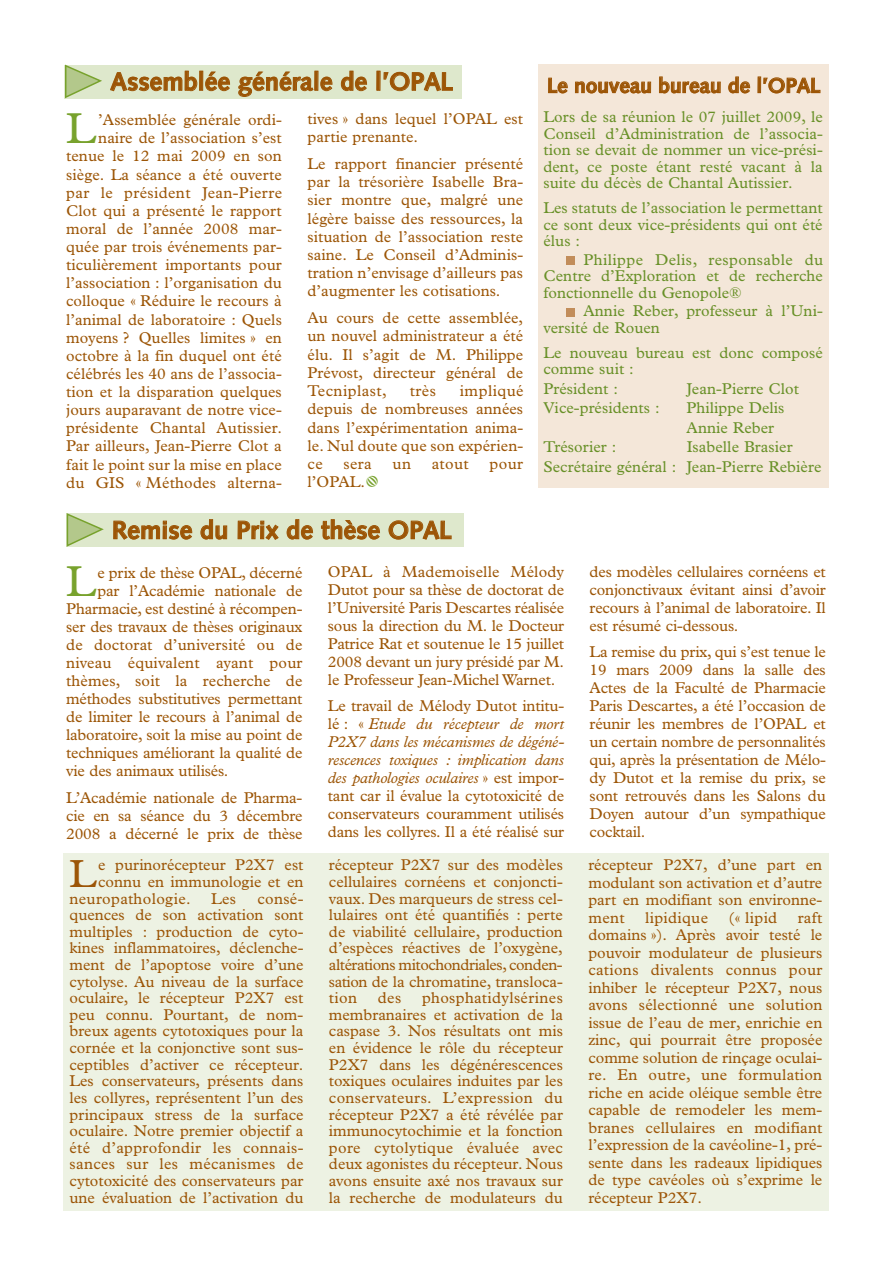
<style>
.page{position:relative;width:893px;height:1263px;background:#fff}
.page>*{position:absolute;margin:0;border:0;box-sizing:border-box;transform-origin:0 0}
.t1{font:43.5px "Plantin";color:#78a22d}
.t2{font:39.45px "Plantin";color:#9c5506}
.t3{font:700 25.5px "Syntax";letter-spacing:-.005em;color:#9c5506}
.t4{font:700 21px "Syntax";letter-spacing:-.005em;color:#9c5506}
.t5{font:15.75px/16.6px "Plantin";letter-spacing:.005em;color:#9c5506;text-align:justify}
.t6{font:15.75px/16.5px "Plantin";letter-spacing:.005em;color:#689027}
.s1{font-style:italic}
</style>
<div class="page">
<div style="left:538px;top:64px;width:290px;height:424px;background:#f4e7d9"></div>
<div style="left:64px;top:853px;width:765px;height:358px;background:#edf2e3"></div>
<div style="left:65px;top:65px;width:397px;height:33px;background:#dee8cc"></div>
<svg style="left:65px;top:65px;width:37px;height:33px"></svg>
<div style="left:67px;top:513px;width:397px;height:34px;background:#dee8cc"></div>
<svg style="left:67px;top:513px;width:37px;height:34px"></svg>
<div style="left:566px;top:308px;width:9px;height:8px;background:#c28d5a"></div>
<div style="left:566px;top:256px;width:9px;height:9px;background:#c28d5a"></div>
<h3 class="t3" style="left:110px;top:71px;width:344px">Assemblée générale de l’OPAL</h3>
<p class="t5" style="left:66px;top:112px;width:218px;line-height:18.1px;text-align:right">’Assemblée générale ordi&shy;naire de l’association s’est tenue le 12 mai 2009 en son siège. La séance a été ouverte par le président Jean-Pierre<br>Clot qui a présenté le rapport moral de l’année 2008 mar&shy;quée par trois événements par&shy;ticulièrement importants pour l’association : l’organisation du colloque « Réduire le recours à l’animal de laboratoire : Quels moyens ? Quelles limites » en octobre à la fin duquel ont été célébrés les 40 ans de l’associa&shy;tion et la disparation quelques jours auparavant de notre vice&shy;présidente Chantal Autissier.<br>Par ailleurs, Jean-Pierre Clot a fait le point sur la mise en place du GIS « Méthodes alterna-</p>
<p class="t5" style="left:308px;top:111px;width:217px;line-height:18.3px">tives » dans lequel l’OPAL est partie prenante.</p>
<h1 class="t1" style="left:66px;top:114px;width:31px">L</h1>
<p class="t5" style="left:308px;top:156px;width:217px;line-height:18.3px">Le rapport financier présenté par la trésorière Isabelle Bra&shy;sier montre que, malgré une légère baisse des ressources, la situation de l’association reste saine. Le Conseil d’Adminis&shy;tration n’envisage d’ailleurs pas d’augmenter les cotisations.</p>
<p class="t5" style="left:308px;top:310px;width:217px;line-height:18.3px">Au cours de cette assemblée, un nouvel administrateur a été élu. Il s’agit de M. Philippe Prévost, directeur général de Tecniplast,</p>
<p class="t5" style="left:308px;top:383px;width:217px;line-height:18.3px;text-indent:152px">impliqué depuis de nombreuses années dans l’expérimentation anima&shy;le. Nul doute que son expérien&shy;ce</p>
<p class="t5" style="left:410px;top:384px;width:28px">très</p>
<p class="t5" style="left:343px;top:457px;width:30px">sera</p>
<p class="t5" style="left:393px;top:457px;width:20px">un</p>
<p class="t5" style="left:432px;top:457px;width:39px">atout</p>
<p class="t5" style="left:490px;top:457px;width:35px">pour</p>
<p class="t5" style="left:308px;top:475px;width:59px">l’OPAL.</p>
<h3 class="t3" style="left:112px;top:520px;width:341px">Remise du Prix de thèse OPAL</h3>
<h3 class="t4" style="left:547px;top:77px;width:275px">Le nouveau bureau de l’OPAL</h3>
<p class="t6" style="left:543px;top:110px;width:281px;text-align:justify">Lors de sa réunion le 07 juillet 2009, le Conseil d’Administration de l’associa&shy;tion se devait de nommer un vice-prési&shy;dent, ce poste étant resté vacant à la suite du décès de Chantal Autissier.</p>
<p class="t6" style="left:543px;top:201px;width:281px;text-align:justify">Les statuts de l’association le permettant ce sont deux vice-présidents qui ont été élus :</p>
<p class="t6" style="left:543px;top:253px;width:281px;text-align:justify;text-indent:40px">Philippe Delis, responsable du Centre d’Exploration et de recherche fonctionnelle du Genopole®</p>
<p class="t6" style="left:543px;top:304px;width:281px;text-indent:40px">Annie Reber, professeur à l’Uni&shy;versité de Rouen</p>
<p class="t6" style="left:543px;top:346px;width:281px">Le nouveau bureau est donc composé comme suit :</p>
<p class="t6" style="left:543px;top:382px;width:76px">Président :</p>
<p class="t6" style="left:687px;top:382px;width:114px">Jean-Pierre Clot</p>
<p class="t6" style="left:543px;top:401px;width:118px">Vice-présidents :</p>
<p class="t6" style="left:686px;top:400px;width:99px;line-height:19.5px">Philippe Delis<br>Annie Reber</p>
<p class="t6" style="left:543px;top:440px;width:75px">Trésorier :</p>
<p class="t6" style="left:543px;top:439px;width:279px;line-height:19.5px;text-indent:143px">Isabelle Brasier<br>Secrétaire général : Jean-Pierre Rebière</p>
<h1 class="t1" style="left:66px;top:566px;width:31px">L</h1>
<p class="t5" style="left:97px;top:566px;width:206px">e prix de thèse OPAL, décerné</p>
<p class="t5" style="left:97px;top:584px;width:206px">par l’Académie nationale de</p>
<p class="t5" style="left:66px;top:602px;width:238px">Pharmacie, est destiné à récompen-</p>
<p class="t5" style="left:66px;top:620px;width:238px">ser des travaux de thèses originaux</p>
<p class="t5" style="left:66px;top:638px;width:238px">de doctorat d’université ou de</p>
<p class="t5" style="left:66px;top:656px;width:238px">niveau équivalent ayant pour</p>
<p class="t5" style="left:66px;top:674px;width:238px">thèmes, soit la recherche de</p>
<p class="t5" style="left:66px;top:692px;width:238px">méthodes substitutives permettant</p>
<p class="t5" style="left:66px;top:710px;width:238px">de limiter le recours à l’animal de</p>
<p class="t5" style="left:66px;top:728px;width:238px">laboratoire, soit la mise au point de</p>
<p class="t5" style="left:66px;top:746px;width:238px">techniques améliorant la qualité de</p>
<p class="t5" style="left:66px;top:764px;width:164px">vie des animaux utilisés.</p>
<p class="t5" style="left:66px;top:790px;width:238px;line-height:18px">L’Académie nationale de Pharma&shy;cie en sa séance du 3 décembre 2008 a décerné le prix de thèse</p>
<h2 class="t2" style="left:70px;top:860px;width:28px">L</h2>
<p class="t5" style="left:98px;top:858px;width:207px">e purinorécepteur P2X7 est</p>
<p class="t5" style="left:98px;top:875px;width:207px">connu en immunologie et en</p>
<p class="t5" style="left:70px;top:891px;width:123px">neuropathologie.</p>
<p class="t5" style="left:211px;top:891px;width:26px">Les</p>
<p class="t5" style="left:70px;top:891px;width:236px;text-indent:188px">consé&shy;quences de son activation sont multiples : production de cyto&shy;kines inflammatoires, déclenche&shy;ment de l’apoptose voire d’une cytolyse. Au niveau de la surface oculaire, le récepteur P2X7 est peu connu. Pourtant, de nom&shy;breux agents cytotoxiques pour la cornée et la conjonctive sont sus&shy;ceptibles d’activer ce récepteur.<br>Les conservateurs, présents dans les collyres, représentent l’un des principaux stress de la surface oculaire. Notre premier objectif a été d’approfondir les connais&shy;sances sur les mécanismes de cytotoxicité des conservateurs par une évaluation de l’activation du</p>
<p class="t5" style="left:328px;top:564px;width:238px;line-height:18px">OPAL à Mademoiselle Mélody Dutot pour sa thèse de doctorat de l’Université Paris Descartes réalisée sous la direction du M. le Docteur Patrice Rat et soutenue le 15 juillet 2008 devant un jury présidé par M. le Professeur Jean-Michel Warnet.</p>
<p class="t5" style="left:328px;top:698px;width:238px;line-height:18px">Le travail de Mélody Dutot intitu&shy;lé : « <span class="s1">Etude du récepteur de mort P2X7 dans les mécanismes de dégéné&shy;rescences toxiques : implication dans des pathologies oculaires</span> » est impor&shy;tant car il évalue la cytotoxicité de conservateurs couramment utilisés dans les collyres. Il a été réalisé sur</p>
<p class="t5" style="left:329px;top:858px;width:235px">récepteur P2X7 sur des modèles cellulaires cornéens et conjoncti&shy;vaux. Des marqueurs de stress cel&shy;lulaires ont été quantifiés : perte de viabilité cellulaire, production d’espèces réactives de l’oxygène, altérations mitochondriales, conden&shy;sation de la chromatine, transloca&shy;tion</p>
<p class="t5" style="left:329px;top:991px;width:235px;text-indent:93px">phosphatidylsérines membranaires et activation de la caspase 3. Nos résultats ont mis en évidence le rôle du récepteur P2X7 dans les dégénérescences toxiques oculaires induites par les conservateurs. L’expression du récepteur P2X7 a été révélée par immunocytochimie et la fonction pore cytolytique évaluée avec deux agonistes du récepteur. Nous avons ensuite axé nos travaux sur la recherche de modulateurs du</p>
<p class="t5" style="left:378px;top:991px;width:25px">des</p>
<p class="t5" style="left:590px;top:564px;width:238px;line-height:18px">des modèles cellulaires cornéens et conjonctivaux évitant ainsi d’avoir recours à l’animal de laboratoire. Il est résumé ci-dessous.</p>
<p class="t5" style="left:590px;top:644px;width:238px;line-height:18px">La remise du prix, qui s’est tenue le 19 mars 2009 dans la salle des Actes de la Faculté de Pharmacie Paris Descartes, a été l’occasion de réunir les membres de l’OPAL et un certain nombre de personnalités qui, après la présentation de Mélo&shy;dy Dutot et la remise du prix, se sont retrouvés dans les Salons du Doyen autour d’un sympathique cocktail.</p>
<p class="t5" style="left:588px;top:858px;width:235px;line-height:17.5px">récepteur P2X7, d’une part en modulant son activation et d’autre part en modifiant son environne&shy;ment</p>
<p class="t5" style="left:588px;top:910px;width:236px;line-height:17.5px;text-indent:209px">raft domains »). Après avoir testé le pouvoir modulateur de plusieurs cations divalents connus pour inhiber le récepteur P2X7, nous avons sélectionné une solution issue de l’eau de mer, enrichie en zinc, qui pourrait être proposée comme solution de rinçage oculai&shy;re. En outre, une formulation riche en acide oléique semble être capable de remodeler les mem&shy;branes cellulaires en modifiant l’expression de la cavéoline-1, pré&shy;sente dans les radeaux lipidiques de type cavéoles où s’exprime le récepteur P2X7.</p>
<p class="t5" style="left:645px;top:910px;width:64px">lipidique</p>
<p class="t5" style="left:728px;top:910px;width:50px">(« lipid</p>
</div>
